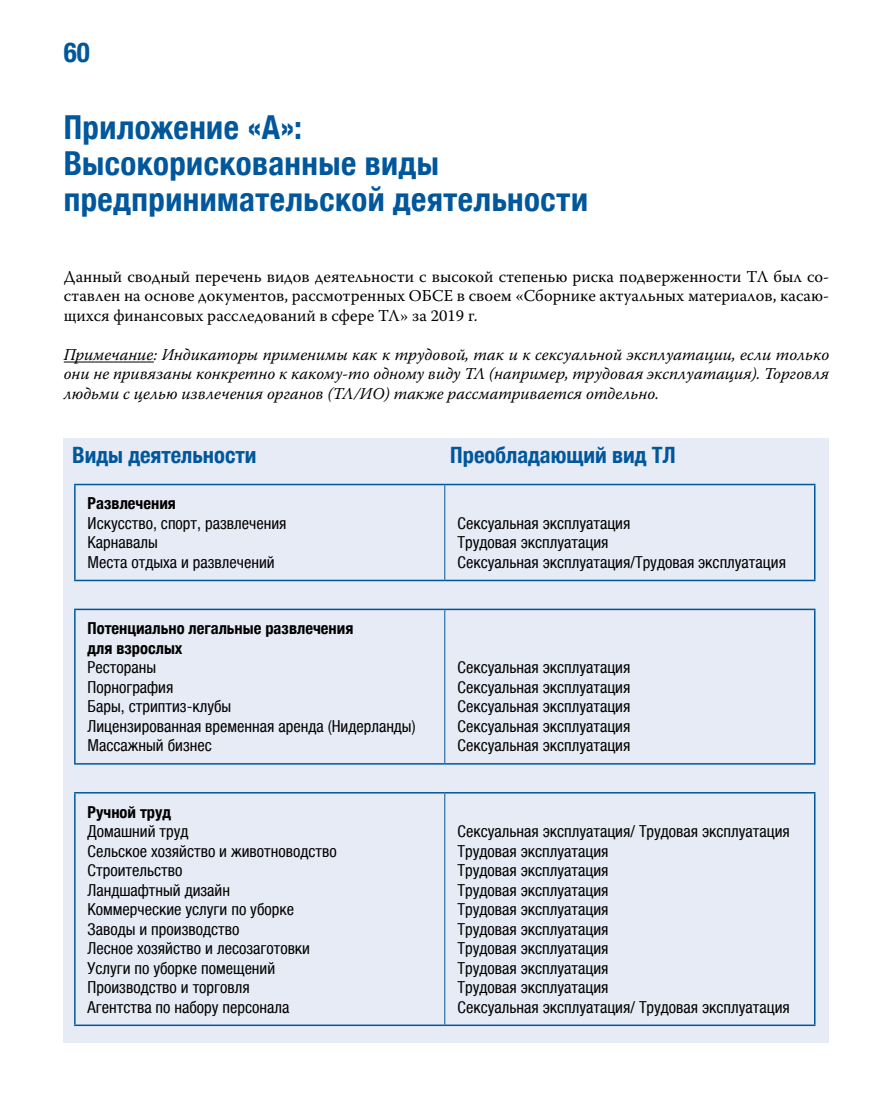
<style>
.page{position:relative;width:893px;height:1106px;background:#fff}
.page>*{position:absolute;margin:0;border:0;box-sizing:border-box;transform-origin:0 0}
.t1{font:700 condensed 33px/36px "Helvetica Neue";letter-spacing:.015em;color:#00579b}
.t2{font:700 condensed 27px "Helvetica Neue LTCYR";color:#00579b}
.t3{font:700 condensed 22.5px "Helvetica Neue LTCYR";color:#00579b}
.t4{font:condensed 16.5px/19.5px "Helvetica Neue LTCYR";color:#000}
.t5{font:italic 16.5px/19.5px "Warnock Pro";color:#000;text-align:justify}
.t6{font:16.5px/19.5px "Warnock Pro";color:#000;text-align:justify}
.t7{font:700 condensed 16.5px/19.5px "Helvetica Neue LTCYR";color:#000}
</style>
<div class="page">
<hr style="left:64px;top:361px;width:90px;height:1px;background:#000">
<div style="left:64px;top:438px;width:765px;height:604px;background:#e7ebf6"></div>
<hr style="left:74px;top:484px;width:371px;height:1px;background:#00579b">
<hr style="left:74px;top:485px;width:2px;height:94px;background:#00579b">
<hr style="left:445px;top:484px;width:370px;height:1px;background:#00579b">
<hr style="left:814px;top:485px;width:1px;height:94px;background:#00579b">
<hr style="left:74px;top:579px;width:371px;height:2px;background:#00579b">
<hr style="left:445px;top:579px;width:370px;height:2px;background:#00579b">
<hr style="left:74px;top:608px;width:371px;height:2px;background:#00579b">
<hr style="left:74px;top:610px;width:2px;height:153px;background:#00579b">
<hr style="left:445px;top:608px;width:370px;height:2px;background:#00579b">
<hr style="left:814px;top:610px;width:1px;height:153px;background:#00579b">
<hr style="left:74px;top:763px;width:371px;height:1px;background:#00579b">
<hr style="left:445px;top:763px;width:370px;height:1px;background:#00579b">
<hr style="left:74px;top:792px;width:371px;height:1px;background:#00579b">
<hr style="left:74px;top:793px;width:2px;height:231px;background:#00579b">
<hr style="left:445px;top:792px;width:370px;height:1px;background:#00579b">
<hr style="left:814px;top:793px;width:1px;height:231px;background:#00579b">
<hr style="left:74px;top:1024px;width:371px;height:2px;background:#00579b">
<hr style="left:445px;top:1024px;width:370px;height:2px;background:#00579b">
<hr style="left:444px;top:485px;width:1px;height:94px;background:#00579b">
<hr style="left:444px;top:610px;width:1px;height:153px;background:#00579b">
<hr style="left:444px;top:793px;width:1px;height:231px;background:#00579b">
<h2 class="t2" style="left:64px;top:38px;width:27px">60</h2>
<h1 class="t1" style="left:64px;top:107px;width:526px">Приложение «А»:<br>Высокорискованные виды предпринимательской деятельности</h1>
<p class="t6" style="left:64px;top:266px;width:767px">Данный сводный перечень видов деятельности с высокой степенью риска подверженности ТЛ был со&shy;ставлен на основе документов, рассмотренных ОБСЕ в своем «Сборнике актуальных материалов, касаю&shy;щихся финансовых расследований в сфере ТЛ» за 2019 г.</p>
<p class="t5" style="left:64px;top:344px;width:767px">Примечание: Индикаторы применимы как к трудовой, так и к сексуальной эксплуатации, если только они не привязаны конкретно к какому-то одному виду ТЛ (например, трудовая эксплуатация). Торговля людьми с целью извлечения органов (ТЛ/ИО) также рассматривается отдельно.</p>
<h3 class="t3" style="left:72px;top:442px;width:186px">Виды деятельности</h3>
<h3 class="t3" style="left:450px;top:442px;width:227px">Преобладающий вид ТЛ</h3>
<p class="t7" style="left:88px;top:494px;width:90px">Развлечения</p>
<p class="t4" style="left:88px;top:513px;width:200px">Искусство, спорт, развлечения<br>Карнавалы<br>Места отдыха и развлечений</p>
<p class="t4" style="left:458px;top:513px;width:330px">Сексуальная эксплуатация<br>Трудовая эксплуатация<br>Сексуальная эксплуатация/Трудовая эксплуатация</p>
<p class="t7" style="left:88px;top:618px;width:267px">Потенциально легальные развлечения для взрослых</p>
<p class="t4" style="left:88px;top:657px;width:330px">Рестораны<br>Порнография<br>Бары, стриптиз-клубы<br>Лицензированная временная аренда (Нидерланды)<br>Массажный бизнес</p>
<p class="t4" style="left:458px;top:657px;width:174px;text-align:justify">Сексуальная эксплуатация Сексуальная эксплуатация Сексуальная эксплуатация Сексуальная эксплуатация Сексуальная эксплуатация</p>
<p class="t7" style="left:88px;top:802px;width:85px">Ручной труд</p>
<p class="t4" style="left:88px;top:821px;width:251px">Домашний труд<br>Сельское хозяйство и животноводство<br>Строительство<br>Ландшафтный дизайн<br>Коммерческие услуги по уборке<br>Заводы и производство<br>Лесное хозяйство и лесозаготовки<br>Услуги по уборке помещений<br>Производство и торговля<br>Агентства по набору персонала</p>
<p class="t4" style="left:458px;top:821px;width:334px">Сексуальная эксплуатация/ Трудовая эксплуатация<br>Трудовая эксплуатация<br>Трудовая эксплуатация<br>Трудовая эксплуатация<br>Трудовая эксплуатация<br>Трудовая эксплуатация<br>Трудовая эксплуатация<br>Трудовая эксплуатация<br>Трудовая эксплуатация<br>Сексуальная эксплуатация/ Трудовая эксплуатация</p>
</div>
